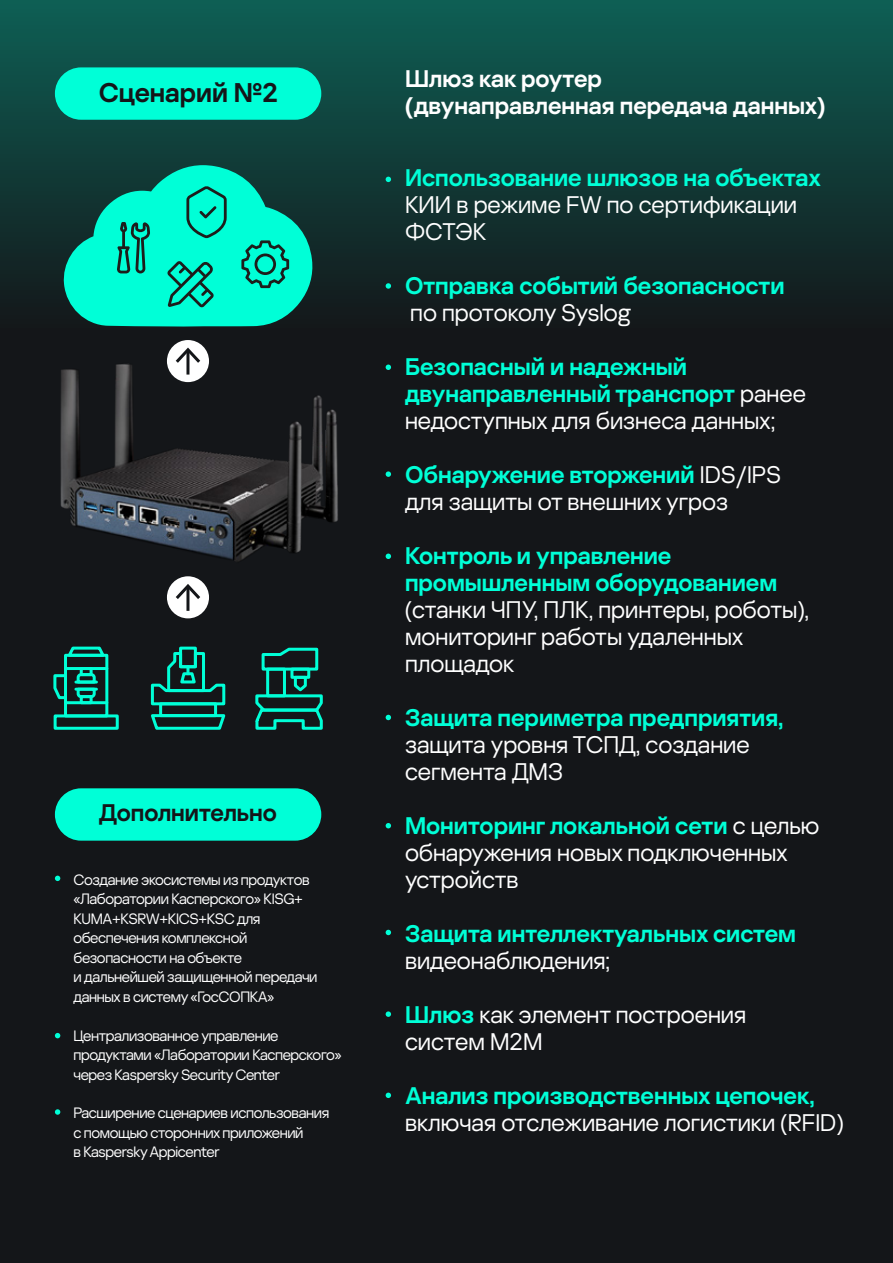
<style>
.page{position:relative;width:893px;height:1263px;background:#141619}
.page>*{position:absolute;margin:0;border:0;box-sizing:border-box;transform-origin:0 0}
.t1{font:600 27px "Kaspersky Sans Display";color:#141619}
.t2{font:24px/27px "Kaspersky Sans Display";color:#fff}
.t3{font:600 24px/27px "Kaspersky Sans Display";color:#00ffd7}
.t4{font:600 24px/27px "Kaspersky Sans Display";color:#fff}
.t5{font:600 24px "Kaspersky Sans Display";color:#141619}
.t6{font:15px/19.5px "Kaspersky Sans Display";letter-spacing:-.025em;color:#fff}
.s1{font-weight:400;color:#fff}
.s2{font-weight:600;color:#00ffd7}
</style>
<div class="page">
<div style="left:0;top:0;width:893px;height:327px;background:linear-gradient(to bottom,#0e5f55,#14181a)"></div>
<svg style="left:386px;top:554px;width:5px;height:5px"></svg>
<svg style="left:386px;top:715px;width:5px;height:5px"></svg>
<svg style="left:386px;top:823px;width:5px;height:5px"></svg>
<svg style="left:386px;top:930px;width:5px;height:5px"></svg>
<svg style="left:386px;top:1011px;width:5px;height:6px"></svg>
<svg style="left:386px;top:1092px;width:5px;height:6px"></svg>
<svg style="left:386px;top:471px;width:5px;height:6px"></svg>
<svg style="left:386px;top:365px;width:5px;height:5px"></svg>
<svg style="left:386px;top:283px;width:5px;height:6px"></svg>
<svg style="left:386px;top:177px;width:5px;height:5px"></svg>
<div style="left:55px;top:67px;width:266px;height:53px;background:#00ffd7;border-radius:26px"></div>
<img style="left:16px;top:313px;width:366px;height:285px">
<svg style="left:62px;top:165px;width:252px;height:161px;background:#06bda1"></svg>
<div style="left:64px;top:654px;width:44px;height:63px;border:3px solid #00ffd7"></div>
<div style="left:54px;top:714px;width:65px;height:16px;border:3px solid #00ffd7"></div>
<svg style="left:64px;top:646px;width:43px;height:13px"></svg>
<hr style="left:66px;top:667px;width:41px;height:3px;background:#00ffd7">
<hr style="left:66px;top:701px;width:41px;height:3px;background:#00ffd7">
<div style="left:80px;top:667px;width:13px;height:9px;border:3px solid #00ffd7"></div>
<div style="left:80px;top:695px;width:13px;height:9px;border:3px solid #00ffd7"></div>
<svg style="left:75px;top:672px;width:22px;height:28px"></svg>
<svg style="left:53px;top:673px;width:15px;height:28px"></svg>
<div style="left:159px;top:702px;width:58px;height:15px;border:3px solid #00ffd7"></div>
<svg style="left:151px;top:713px;width:75px;height:17px"></svg>
<div style="left:179px;top:647px;width:18px;height:21px;border:3px solid #00ffd7"></div>
<svg style="left:150px;top:650px;width:76px;height:57px"></svg>
<svg style="left:255px;top:647px;width:68px;height:83px"></svg>
<div style="left:167px;top:576px;width:42px;height:42px;background:#fff;border-radius:50%"></div>
<hr style="left:186px;top:587px;width:3px;height:24px;background:#141619">
<svg style="left:176px;top:584px;width:24px;height:15px"></svg>
<div style="left:167px;top:340px;width:42px;height:42px;background:#fff;border-radius:50%"></div>
<hr style="left:186px;top:351px;width:3px;height:24px;background:#141619">
<svg style="left:176px;top:348px;width:24px;height:15px"></svg>
<div style="left:55px;top:788px;width:266px;height:53px;background:#00ffd7;border-radius:26px"></div>
<svg style="left:55px;top:876px;width:5px;height:5px"></svg>
<svg style="left:55px;top:1033px;width:5px;height:5px"></svg>
<svg style="left:55px;top:1109px;width:5px;height:6px"></svg>
<p class="t1" style="left:99px;top:72px;width:180px">Сценарий №2</p>
<p class="t5" style="left:99px;top:795px;width:179px">Дополнительно</p>
<p class="t6" style="left:73px;top:868px;width:246px">Создание экосистемы из продуктов «Лаборатории Касперского» KISG+<br>KUMA+KSRW+KICS+KSC для обеспечения комплексной безопасности на объекте<br>и дальнейшей защищенной передачи данных в систему «ГосСОПКА»</p>
<p class="t6" style="left:73px;top:1024px;width:270px">Централизованное управление продуктами «Лаборатории Касперского» через Kaspersky Security Center</p>
<p class="t6" style="left:73px;top:1102px;width:257px">Расширение сценариев использования с помощью сторонних приложений<br>в Kaspersky Appicenter</p>
<p class="t4" style="left:405px;top:64px;width:422px">Шлюз как роутер<br>(двунаправленная передача данных)</p>
<p class="t3" style="left:405px;top:162px;width:417px">Использование шлюзов на объектах</p>
<p class="t2" style="left:405px;top:189px;width:394px">КИИ в режиме FW по сертификации<br>ФСТЭК</p>
<p class="t3" style="left:405px;top:270px;width:381px">Отправка событий безопасности</p>
<p class="t2" style="left:410px;top:297px;width:222px">по протоколу Syslog</p>
<p class="t3" style="left:405px;top:351px;width:402px">Безопасный и надежный двунаправленный транспорт <span class="s1">ранее недоступных для бизнеса данных;</span></p>
<p class="t2" style="left:405px;top:459px;width:378px"><span class="s2">Обнаружение вторжений</span> IDS/IPS для защиты от внешних угроз</p>
<p class="t3" style="left:405px;top:540px;width:374px">Контроль и управление промышленным оборудованием</p>
<p class="t2" style="left:405px;top:594px;width:406px">(станки ЧПУ, ПЛК, принтеры, роботы), мониторинг работы удаленных площадок</p>
<p class="t3" style="left:405px;top:702px;width:380px">Защита периметра предприятия,</p>
<p class="t2" style="left:405px;top:729px;width:346px">защита уровня ТСПД, создание сегмента ДМЗ</p>
<p class="t2" style="left:405px;top:810px;width:416px"><span class="s2">Мониторинг локальной сети</span> с целью обнаружения новых подключенных устройств</p>
<p class="t3" style="left:405px;top:918px;width:393px">Защита интеллектуальных систем</p>
<p class="t2" style="left:405px;top:945px;width:207px">видеонаблюдения;</p>
<p class="t2" style="left:405px;top:999px;width:343px"><span class="s2">Шлюз</span> как элемент построения систем М2М</p>
<p class="t3" style="left:405px;top:1080px;width:411px">Анализ производственных цепочек,</p>
<p class="t2" style="left:405px;top:1107px;width:440px">включая отслеживание логистики (RFID)</p>
</div>
